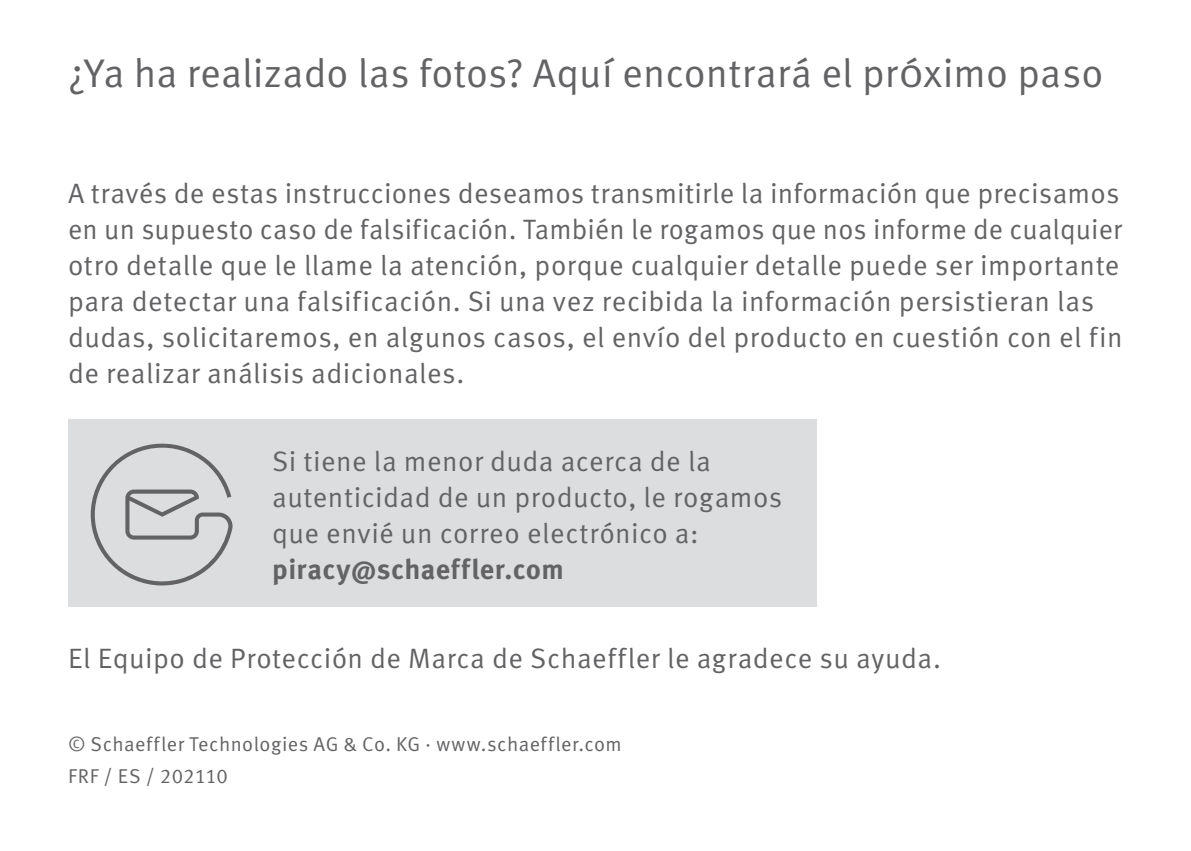
<style>
.page{position:relative;width:1191px;height:851px;background:#fff}
.page>*{position:absolute;margin:0;border:0;box-sizing:border-box;transform-origin:0 0}
.t1{font:40px "Schaeffler Meta";color:#636366}
.t2{font:28px/36px "Schaeffler Meta";letter-spacing:.015em;color:#636366}
.t3{font:700 28px "Schaeffler Meta";letter-spacing:.015em;color:#636366}
.t4{font:20px/32px "Schaeffler Meta";letter-spacing:.02em;color:#636366}
</style>
<div class="page">
<div style="left:68px;top:420px;width:748px;height:187px;background:#dcdddf"></div>
<svg style="left:90px;top:443px;width:142px;height:143px"></svg>
<h1 class="t1" style="left:68px;top:49px;width:1037px">¿Ya ha realizado las fotos? AquÍ encontrará el prÓximo paso</h1>
<p class="t2" style="left:68px;top:175px;width:1056px">A través de estas instrucciones deseamos transmitirle la información que precisamos en un supuesto caso de falsificación. También le rogamos que nos informe de cualquier otro detalle que le llame la atención, porque cualquier detalle puede ser importante para detectar una falsificación. Si una vez recibida la información persistieran las dudas, solicitaremos, en algunos casos, el envío del producto en cuestión con el fin de realizar análisis adicionales.</p>
<p class="t2" style="left:272px;top:443px;width:511px">Si tiene la menor duda acerca de la autenticidad de un producto, le rogamos que envié un correo electrónico a:</p>
<p class="t3" style="left:272px;top:551px;width:293px">piracy@schaeffler.com</p>
<p class="t2" style="left:68px;top:640px;width:874px">El Equipo de Protección de Marca de Schaeffler le agradece su ayuda.</p>
<p class="t4" style="left:68px;top:728px;width:555px">© Schaeffler Technologies AG &amp; Co. KG · www.schaeffler.com<br>FRF / ES / 202110</p>
</div>
